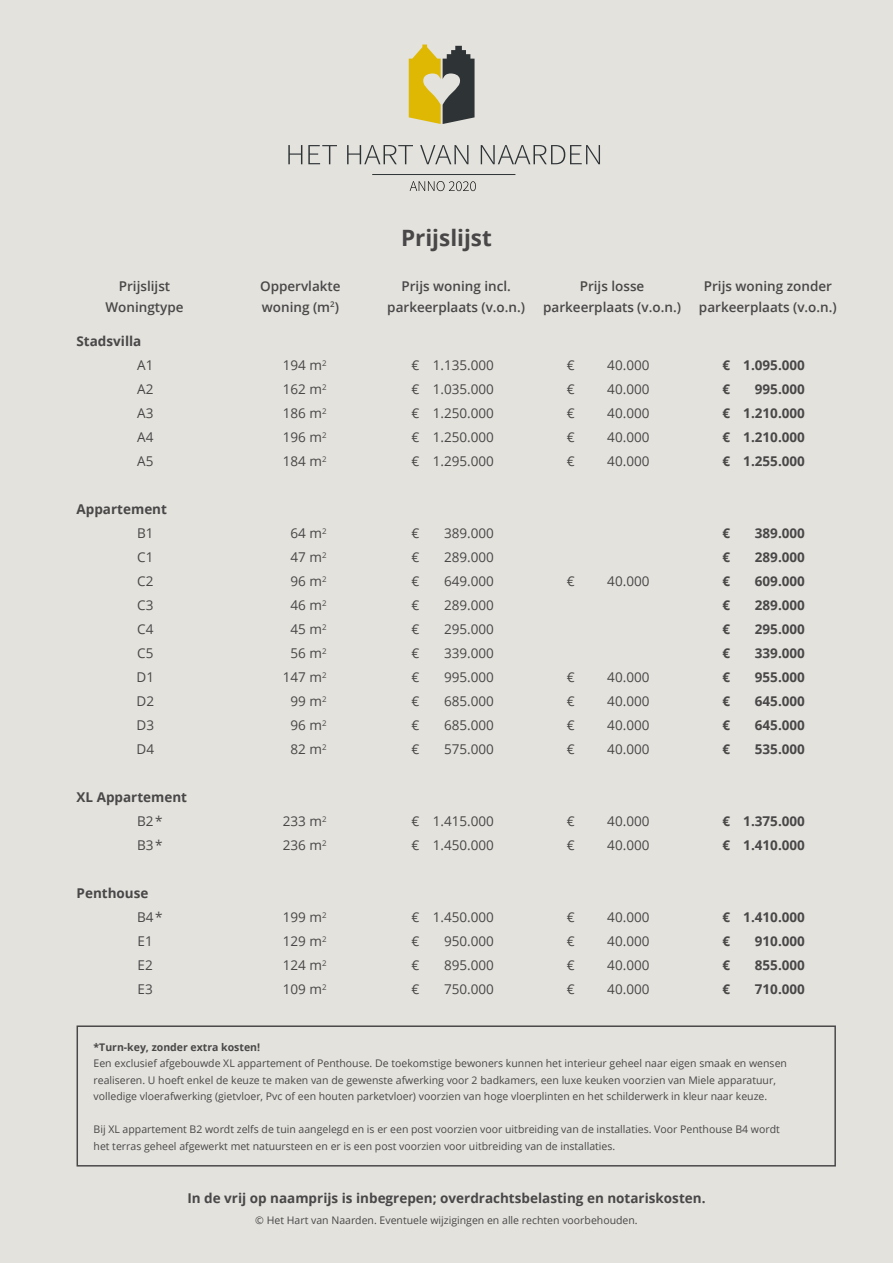
<style>
.page{position:relative;width:893px;height:1263px;background:#e3e2dd}
.page>*{position:absolute;margin:0;border:0;box-sizing:border-box;transform-origin:0 0}
.t1{font:700 22.5px "Open Sans";color:#494747}
.t2{font:13.5px/24px "Open Sans";color:#494747;text-align:justify}
.t3{font:700 13.5px/24px "Open Sans";color:#494747}
.t4{font:600 13.5px/20.4px "Open Sans";color:#494747;text-align:center}
.t5{font:10.5px/16.5px "Open Sans";color:#494747}
.t6{font:700 10.5px "Open Sans";color:#494747}
</style>
<div class="page">
<svg style="left:409px;top:45px;width:66px;height:79px"></svg>
<svg style="left:288px;top:145px;width:14px;height:19px"></svg>
<svg style="left:308px;top:145px;width:29px;height:19px"></svg>
<svg style="left:347px;top:145px;width:66px;height:19px"></svg>
<svg style="left:420px;top:145px;width:48px;height:19px"></svg>
<svg style="left:481px;top:145px;width:119px;height:19px"></svg>
<hr style="left:372px;top:174px;width:143px;height:1px;background:#2e3336">
<svg style="left:410px;top:181px;width:66px;height:10px"></svg>
<div style="left:77px;top:1025px;width:759px;height:141px;border:1px solid #494747"></div>
<h1 class="t1" style="left:401px;top:222px;width:92px">Prijslijst</h1>
<p class="t4" style="left:105px;top:276px;width:80px">Prijslijst<br>Woningtype</p>
<p class="t4" style="left:260px;top:276px;width:82px;text-align:left">Oppervlakte woning (m<sup>2</sup>)</p>
<p class="t4" style="left:387px;top:276px;width:139px">Prijs woning incl. parkeerplaats (v.o.n.)</p>
<p class="t4" style="left:543px;top:276px;width:139px">Prijs losse parkeerplaats (v.o.n.)</p>
<p class="t4" style="left:699px;top:276px;width:139px">Prijs woning zonder parkeerplaats (v.o.n.)</p>
<p class="t3" style="left:77px;top:329px;width:66px">Stadsvilla</p>
<p class="t2" style="left:137px;top:353px;width:18px">A1<br>A2<br>A3<br>A4<br>A5</p>
<p class="t3" style="left:77px;top:497px;width:92px">Appartement</p>
<p class="t2" style="left:136px;top:521px;width:19px">B1<br>C1<br>C2<br>C3<br>C4<br>C5<br>D1<br>D2<br>D3<br>D4</p>
<p class="t3" style="left:77px;top:785px;width:112px">XL Appartement</p>
<p class="t2" style="left:137px;top:809px;width:27px">B2*<br>B3*</p>
<p class="t3" style="left:77px;top:881px;width:73px">Penthouse</p>
<p class="t2" style="left:137px;top:905px;width:27px;text-align:left">B4*<br>E1<br>E2<br>E3</p>
<p class="t2" style="left:283px;top:353px;width:45px">194 m<sup>2<br></sup>162 m<sup>2<br></sup>186 m<sup>2<br></sup>196 m<sup>2<br></sup>184 m<sup>2</sup></p>
<p class="t2" style="left:411px;top:353px;width:84px">€ 1.135.000 € 1.035.000 € 1.250.000 € 1.250.000 € 1.295.000</p>
<p class="t2" style="left:567px;top:353px;width:9px">€</p>
<p class="t2" style="left:607px;top:353px;width:44px">40.000</p>
<p class="t2" style="left:567px;top:377px;width:9px">€</p>
<p class="t2" style="left:607px;top:377px;width:44px">40.000</p>
<p class="t2" style="left:567px;top:401px;width:9px">€</p>
<p class="t2" style="left:607px;top:401px;width:44px">40.000</p>
<p class="t2" style="left:567px;top:425px;width:9px">€</p>
<p class="t2" style="left:607px;top:425px;width:44px">40.000</p>
<p class="t2" style="left:567px;top:449px;width:9px">€</p>
<p class="t2" style="left:607px;top:449px;width:44px">40.000</p>
<p class="t3" style="left:722px;top:353px;width:84px">€ 1.095.000 €</p>
<p class="t3" style="left:722px;top:377px;width:84px;text-align:justify;text-indent:32px">995.000 € 1.210.000 € 1.210.000 € 1.255.000</p>
<p class="t2" style="left:283px;top:521px;width:45px;text-align:center">64 m<sup>2<br></sup>47 m<sup>2<br></sup>96 m<sup>2<br></sup>46 m<sup>2<br></sup>45 m<sup>2<br></sup>56 m<sup>2<br></sup>147 m<sup>2<br></sup>99 m<sup>2<br></sup>96 m<sup>2<br></sup>82 m<sup>2</sup></p>
<p class="t2" style="left:411px;top:521px;width:9px">€</p>
<p class="t2" style="left:444px;top:521px;width:51px">389.000</p>
<p class="t2" style="left:411px;top:545px;width:9px">€</p>
<p class="t2" style="left:444px;top:545px;width:51px">289.000</p>
<p class="t2" style="left:411px;top:569px;width:9px">€</p>
<p class="t2" style="left:444px;top:569px;width:51px">649.000</p>
<p class="t2" style="left:411px;top:593px;width:9px">€</p>
<p class="t2" style="left:444px;top:593px;width:51px">289.000</p>
<p class="t2" style="left:411px;top:617px;width:9px">€</p>
<p class="t2" style="left:444px;top:617px;width:51px">295.000</p>
<p class="t2" style="left:411px;top:641px;width:9px">€</p>
<p class="t2" style="left:444px;top:641px;width:51px">339.000</p>
<p class="t2" style="left:411px;top:665px;width:9px">€</p>
<p class="t2" style="left:444px;top:665px;width:51px">995.000</p>
<p class="t2" style="left:411px;top:689px;width:9px">€</p>
<p class="t2" style="left:444px;top:689px;width:51px">685.000</p>
<p class="t2" style="left:411px;top:713px;width:9px">€</p>
<p class="t2" style="left:444px;top:713px;width:51px">685.000</p>
<p class="t2" style="left:411px;top:737px;width:9px">€</p>
<p class="t2" style="left:444px;top:737px;width:51px">575.000</p>
<p class="t3" style="left:722px;top:521px;width:9px;text-align:justify">€ € €</p>
<p class="t3" style="left:755px;top:521px;width:52px;text-align:justify">389.000<br>289.000<br>609.000</p>
<p class="t3" style="left:722px;top:593px;width:9px">€</p>
<p class="t3" style="left:755px;top:593px;width:52px">289.000</p>
<p class="t3" style="left:722px;top:617px;width:9px">€</p>
<p class="t3" style="left:755px;top:617px;width:52px">295.000</p>
<p class="t3" style="left:722px;top:641px;width:9px">€</p>
<p class="t3" style="left:755px;top:641px;width:52px">339.000</p>
<p class="t3" style="left:722px;top:665px;width:9px">€</p>
<p class="t3" style="left:755px;top:665px;width:52px">955.000</p>
<p class="t3" style="left:722px;top:689px;width:9px">€</p>
<p class="t3" style="left:755px;top:689px;width:52px">645.000</p>
<p class="t3" style="left:722px;top:713px;width:9px">€</p>
<p class="t3" style="left:755px;top:713px;width:52px">645.000</p>
<p class="t3" style="left:722px;top:737px;width:9px">€</p>
<p class="t3" style="left:755px;top:737px;width:52px">535.000</p>
<p class="t2" style="left:567px;top:569px;width:9px">€</p>
<p class="t2" style="left:607px;top:569px;width:44px">40.000</p>
<p class="t2" style="left:567px;top:665px;width:9px">€</p>
<p class="t2" style="left:607px;top:665px;width:44px">40.000</p>
<p class="t2" style="left:567px;top:689px;width:9px">€</p>
<p class="t2" style="left:607px;top:689px;width:44px">40.000</p>
<p class="t2" style="left:567px;top:713px;width:9px">€</p>
<p class="t2" style="left:607px;top:713px;width:44px">40.000</p>
<p class="t2" style="left:567px;top:737px;width:9px">€</p>
<p class="t2" style="left:607px;top:737px;width:44px">40.000</p>
<p class="t2" style="left:283px;top:809px;width:45px">233 m<sup>2<br></sup>236 m<sup>2</sup></p>
<p class="t2" style="left:411px;top:809px;width:84px">€ 1.415.000 € 1.450.000</p>
<p class="t2" style="left:567px;top:809px;width:9px">€</p>
<p class="t2" style="left:607px;top:809px;width:44px">40.000</p>
<p class="t2" style="left:567px;top:833px;width:9px">€</p>
<p class="t2" style="left:607px;top:833px;width:44px">40.000</p>
<p class="t3" style="left:722px;top:809px;width:84px">€ 1.375.000 € 1.410.000</p>
<p class="t2" style="left:283px;top:905px;width:45px">199 m<sup>2<br></sup>129 m<sup>2<br></sup>124 m<sup>2<br></sup>109 m<sup>2</sup></p>
<p class="t2" style="left:411px;top:905px;width:84px">€ 1.450.000 €</p>
<p class="t2" style="left:567px;top:905px;width:9px">€</p>
<p class="t2" style="left:607px;top:905px;width:44px">40.000</p>
<p class="t2" style="left:567px;top:929px;width:9px">€</p>
<p class="t2" style="left:607px;top:929px;width:44px">40.000</p>
<p class="t2" style="left:567px;top:953px;width:9px">€</p>
<p class="t2" style="left:607px;top:953px;width:44px">40.000</p>
<p class="t2" style="left:567px;top:977px;width:9px">€</p>
<p class="t2" style="left:607px;top:977px;width:44px">40.000</p>
<p class="t3" style="left:722px;top:905px;width:84px">€ 1.410.000 €</p>
<p class="t2" style="left:444px;top:929px;width:51px">950.000</p>
<p class="t3" style="left:755px;top:929px;width:52px">910.000</p>
<p class="t2" style="left:411px;top:953px;width:9px">€</p>
<p class="t2" style="left:444px;top:953px;width:51px">895.000</p>
<p class="t2" style="left:411px;top:977px;width:9px">€</p>
<p class="t2" style="left:444px;top:977px;width:51px">750.000</p>
<p class="t3" style="left:722px;top:953px;width:9px">€</p>
<p class="t3" style="left:755px;top:953px;width:52px">855.000</p>
<p class="t3" style="left:722px;top:977px;width:9px">€</p>
<p class="t3" style="left:755px;top:977px;width:52px">710.000</p>
<p class="t6" style="left:94px;top:1039px;width:168px">*Turn-key, zonder extra kosten!</p>
<p class="t5" style="left:94px;top:1055px;width:695px">Een exclusief afgebouwde XL appartement of Penthouse. De toekomstige bewoners kunnen het interieur geheel naar eigen smaak en wensen realiseren. U hoeft enkel de keuze te maken van de gewenste afwerking voor 2 badkamers, een luxe keuken voorzien van Miele apparatuur, volledige vloerafwerking (gietvloer, Pvc of een houten parketvloer) voorzien van hoge vloerplinten en het schilderwerk in kleur naar keuze.</p>
<p class="t5" style="left:94px;top:1121px;width:688px">Bij XL appartement B2 wordt zelfs de tuin aangelegd en is er een post voorzien voor uitbreiding van de installaties. Voor Penthouse B4 wordt het terras geheel afgewerkt met natuursteen en er is een post voorzien voor uitbreiding van de installaties.</p>
<p class="t3" style="left:187px;top:1185px;width:520px">In de vrij op naamprijs is inbegrepen; overdrachtsbelasting en notariskosten.</p>
<p class="t5" style="left:255px;top:1212px;width:384px">© Het Hart van Naarden. Eventuele wijzigingen en alle rechten voorbehouden.</p>
</div>
